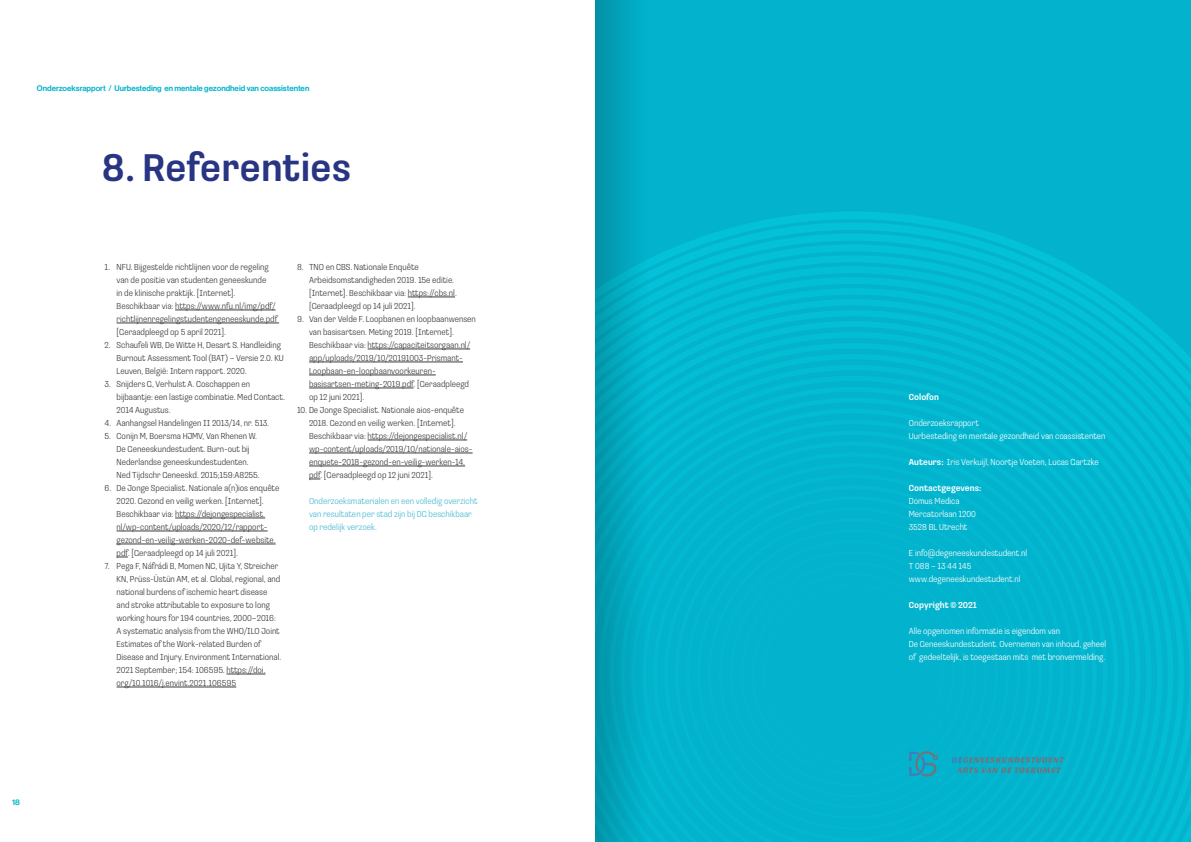
<style>
.page{position:relative;width:1191px;height:842px;background:#fff}
.page>*{position:absolute;margin:0;border:0;box-sizing:border-box;transform-origin:0 0}
.t1{font:500 40px "Loos Condensed";color:#283583}
.t2{font:300 9px/13px "Loos Condensed";color:#3c3c3b}
.t3{font:300 9px/13px "Loos Condensed";color:#fff}
.t4{font:300 9px/13px "Loos Condensed";color:#49bad2}
.t5{font:500 9px "Loos Condensed";color:#fff}
.t6{font:8px "N Haas Grotesk DS Pro 65 Md";color:#03b3cd}
.s1{font-weight:500}
</style>
<div class="page">
<div style="left:595px;top:0;width:596px;height:842px;background:#03b3cd"></div>
<svg style="left:680px;top:212px;width:511px;height:630px"></svg>
<hr style="left:175px;top:310px;width:100px;height:1px;background:#3c3c3b">
<hr style="left:117px;top:323px;width:162px;height:1px;background:#3c3c3b">
<hr style="left:175px;top:518px;width:90px;height:1px;background:#3c3c3b">
<hr style="left:117px;top:531px;width:151px;height:1px;background:#3c3c3b">
<hr style="left:117px;top:544px;width:159px;height:1px;background:#3c3c3b">
<hr style="left:226px;top:674px;width:39px;height:1px;background:#3c3c3b">
<hr style="left:117px;top:687px;width:119px;height:1px;background:#3c3c3b">
<hr style="left:408px;top:297px;width:47px;height:1px;background:#3c3c3b">
<hr style="left:368px;top:349px;width:102px;height:1px;background:#3c3c3b">
<hr style="left:309px;top:362px;width:154px;height:1px;background:#3c3c3b">
<hr style="left:309px;top:375px;width:127px;height:1px;background:#3c3c3b">
<hr style="left:309px;top:388px;width:104px;height:1px;background:#3c3c3b">
<hr style="left:368px;top:440px;width:99px;height:1px;background:#3c3c3b">
<hr style="left:309px;top:453px;width:163px;height:1px;background:#3c3c3b">
<hr style="left:309px;top:466px;width:156px;height:1px;background:#3c3c3b">
<svg style="left:951px;top:757px;width:113px;height:16px"></svg>
<svg style="left:909px;top:751px;width:29px;height:25px"></svg>
<div style="left:595px;top:0;width:85px;height:842px;background:linear-gradient(to right,#0299ad,#03bed8)"></div>
<p class="t6" style="left:37px;top:84px;width:274px">Onderzoeksrapport / Uurbesteding en mentale gezondheid van coassistenten</p>
<h1 class="t1" style="left:101px;top:139px;width:251px">8. Referenties</h1>
<p class="t2" style="left:117px;top:260px;width:162px;text-indent:-12px">1. NFU. Bijgestelde richtlijnen voor de regeling van de positie van studenten geneeskunde<br>in de klinische praktijk. [Internet].<br>Beschikbaar via: https://www.nfu.nl/img/pdf/ richtlijnenregelingstudentengeneeskunde.pdf [Geraadpleegd op 5 april 2021].</p>
<p class="t2" style="left:117px;top:338px;width:169px;text-indent:-12px">2. Schaufeli WB, De Witte H, Desart S. Handleiding<br>Burnout Assessment Tool (BAT) – Versie 2.0. KU<br>Leuven, België: Intern rapport. 2020.</p>
<p class="t2" style="left:117px;top:377px;width:170px;text-indent:-12px">3. Snijders G, Verhulst A. Coschappen en bijbaantje: een lastige combinatie. Med Contact.<br>2014 Augustus.</p>
<p class="t2" style="left:105px;top:416px;width:166px">4. Aanhangsel Handelingen II 2013/14, nr. 513.</p>
<p class="t2" style="left:117px;top:429px;width:145px;text-indent:-12px">5. Conijn M, Boersma HJMV, Van Rhenen W.<br>De Geneeskundestudent. Burn-out bij Nederlandse geneeskundestudenten.<br>Ned Tijdschr Geneeskd. 2015;159:A8255.</p>
<p class="t2" style="left:117px;top:481px;width:164px;text-indent:-12px">6. De Jonge Specialist. Nationale a(n)ios enquête 2020. Gezond en veilig werken. [Internet].<br>Beschikbaar via: https://dejongespecialist. nl/wp-content/uploads/2020/12/rapport&shy;gezond-en-veilig-werken-2020-def-website. pdf. [Geraadpleegd op 14 juli 2021].</p>
<p class="t2" style="left:117px;top:559px;width:166px;text-indent:-12px">7. Pega F, Náfrádi B, Momen NC, Ujita Y, Streicher KN, Prüss-Üstün AM, et al. Global, regional, and national burdens of ischemic heart disease and stroke attributable to exposure to long working hours for 194 countries, 2000–2016:<br>A systematic analysis from the WHO/ILO Joint Estimates of the Work-related Burden of Disease and Injury. Environment International.<br>2021 September; 154: 106595. https://doi. org/10.1016/j.envint.2021.106595</p>
<p class="t2" style="left:309px;top:260px;width:149px;text-indent:-12px">8. TNO en CBS. Nationale Enquête Arbeidsomstandigheden 2019. 15e editie. [Internet]. Beschikbaar via: https://cbs.nl. [Geraadpleegd op 14 juli 2021].</p>
<p class="t2" style="left:309px;top:312px;width:168px;text-indent:-12px">9. Van der Velde F. Loopbanen en loopbaanwensen van basisartsen. Meting 2019. [Internet].<br>Beschikbaar via: https://capaciteitsorgaan.nl/ app/uploads/2019/10/20191003-Prismant-Loopbaan-en-loopbaanvoorkeuren&shy;basisartsen-meting-2019.pdf. [Geraadpleegd op 12 juni 2021].</p>
<p class="t2" style="left:309px;top:403px;width:165px;text-indent:-12px">10. De Jonge Specialist. Nationale aios-enquête 2018. Gezond en veilig werken. [Internet].<br>Beschikbaar via: https://dejongespecialist.nl/ wp-content/uploads/2019/10/nationale-aios&shy;enquete-2018-gezond-en-veilig-werken-14. pdf. [Geraadpleegd op 12 juni 2021].</p>
<p class="t4" style="left:309px;top:494px;width:170px">Onderzoeksmaterialen en een volledig overzicht van resultaten per stad zijn bij DG beschikbaar op redelijk verzoek.</p>
<p class="t6" style="left:12px;top:797px;width:9px">18</p>
<p class="t5" style="left:909px;top:391px;width:32px">Colofon</p>
<p class="t3" style="left:909px;top:416px;width:198px">Onderzoeksrapport<br>Uurbesteding en mentale gezondheid van coassistenten</p>
<p class="t3" style="left:909px;top:455px;width:192px"><span class="s1">Auteurs:</span> Iris Verkuijl, Noortje Voeten, Lucas Gartzke</p>
<p class="t5" style="left:909px;top:482px;width:74px">Contactgegevens:</p>
<p class="t3" style="left:909px;top:494px;width:69px">Domus Medica<br>Mercatorlaan 1200<br>3528 BL Utrecht</p>
<p class="t3" style="left:909px;top:546px;width:120px">E info@degeneeskundestudent.nl<br>T 088 – 13 44 145 www.degeneeskundestudent.nl</p>
<p class="t5" style="left:909px;top:599px;width:69px">Copyright © 2021</p>
<p class="t3" style="left:909px;top:624px;width:199px">Alle opgenomen informatie is eigendom van<br>De Geneeskundestudent. Overnemen van inhoud, geheel of gedeeltelijk, is toegestaan mits met bronvermelding.</p>
</div>
